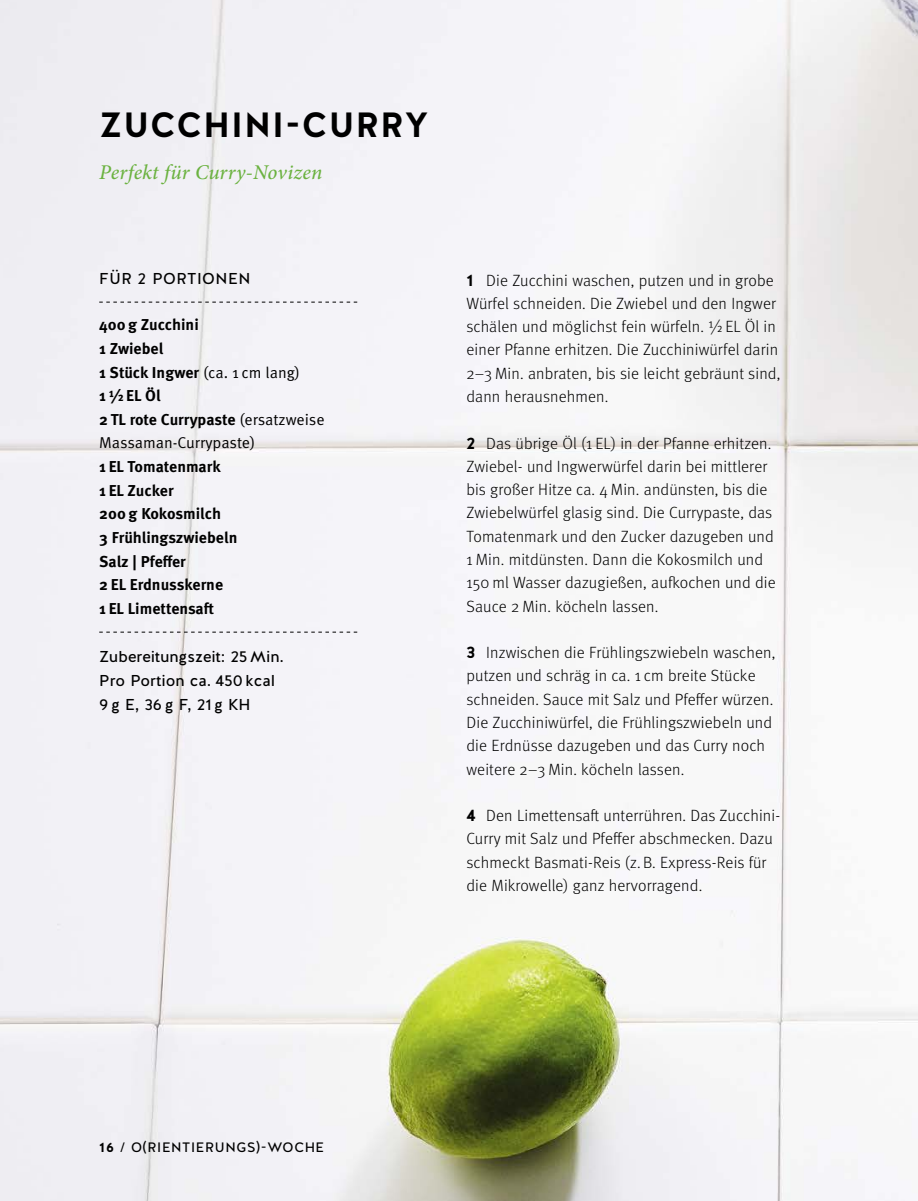
<style>
.page{position:relative;width:918px;height:1201px;background:#fff}
.page>*{position:absolute;margin:0;border:0;box-sizing:border-box;transform-origin:0 0}
.t1{font:700 35px "Halis GR";letter-spacing:.03em;color:#000}
.t2{font:italic 500 21px "Minion Pro";letter-spacing:.005em;color:#6bb240}
.t3{font:300 16.28px/23.3px "Meta OT";letter-spacing:.01em;color:#000}
.t4{font:700 15.75px/23.6px "Meta OT";color:#000}
.t5{font:15.75px/23.6px "Halis GR";color:#000}
.t6{font:15.75px "Meta OT Norm";letter-spacing:-.01em;color:#000}
.t7{font:15.75px "Halis GR";letter-spacing:.03em;color:#000}
.t8{font:13.65px "Halis GR";letter-spacing:.05em;color:#000}
.s1{font-family:"Meta OT Norm";font-weight:400}
.s2{font-family:"Halis GR";font-weight:700;font-size:16.62px}
.s3{font-weight:700}
</style>
<div class="page">
<img style="left:0;top:0;width:918px;height:1200px">
<svg style="left:99px;top:302px;width:258px;height:1px"></svg>
<svg style="left:99px;top:631px;width:258px;height:1px"></svg>
<h1 class="t1" style="left:99px;top:105px;width:331px">ZUCCHINI-CURRY</h1>
<p class="t2" style="left:99px;top:164px;width:225px">Perfekt für Curry-Novizen</p>
<p class="t7" style="left:99px;top:270px;width:153px">FÜR 2 PORTIONEN</p>
<p class="t4" style="left:99px;top:313px;width:227px">400 g Zucchini<br>1 Zwiebel<br>1 Stück Ingwer <span class="s1">(ca. 1 cm lang)<br></span>1 ½ EL Öl<br>2 TL rote Currypaste <span class="s1">(ersatzweise</span></p>
<p class="t6" style="left:99px;top:436px;width:158px">Massaman-Currypaste)</p>
<p class="t4" style="left:99px;top:455px;width:140px">1 EL Tomatenmark<br>1 EL Zucker<br>200 g Kokosmilch<br>3 Frühlingszwiebeln<br>Salz | Pfeffer<br>2 EL Erdnusskerne<br>1 EL Limettensaft</p>
<p class="t5" style="left:99px;top:645px;width:186px">Zubereitungszeit: 25 Min.<br>Pro Portion ca. 450 kcal<br>9 g E, 36 g F, 21 g KH</p>
<p class="t3" style="left:466px;top:269px;width:315px"><span class="s2">1</span> Die Zucchini waschen, putzen und in grobe Würfel schneiden. Die Zwiebel und den Ingwer schälen und möglichst fein würfeln. ½ EL Öl in einer Pfanne erhitzen. Die Zucchiniwürfel darin 2–3 Min. anbraten, bis sie leicht gebräunt sind, dann herausnehmen.</p>
<p class="t3" style="left:466px;top:432px;width:311px"><span class="s2">2</span> Das übrige Öl (1 EL) in der Pfanne erhitzen.<br>Zwiebel- und Ingwerwürfel darin bei mittlerer bis großer Hitze ca. 4 Min. andünsten, bis die Zwiebelwürfel glasig sind. Die Currypaste, das Tomatenmark und den Zucker dazugeben und 1 Min. mitdünsten. Dann die Kokosmilch und 150 ml Wasser dazugießen, aufkochen und die Sauce 2 Min. köcheln lassen.</p>
<p class="t3" style="left:466px;top:641px;width:310px"><span class="s2">3</span> Inzwischen die Frühlingszwiebeln waschen, putzen und schräg in ca. 1 cm breite Stücke schneiden. Sauce mit Salz und Pfeffer würzen.<br>Die Zucchiniwürfel, die Frühlingszwiebeln und die Erdnüsse dazugeben und das Curry noch weitere 2–3 Min. köcheln lassen.</p>
<p class="t3" style="left:466px;top:804px;width:315px"><span class="s2">4</span> Den Limettensaft unterrühren. Das Zucchini-Curry mit Salz und Pfeffer abschmecken. Dazu schmeckt Basmati-Reis (z. B. Express-Reis für die Mikrowelle) ganz hervorragend.</p>
<p class="t8" style="left:99px;top:1139px;width:226px"><span class="s3">16</span> / O(RIENTIERUNGS)-WOCHE</p>
</div>
